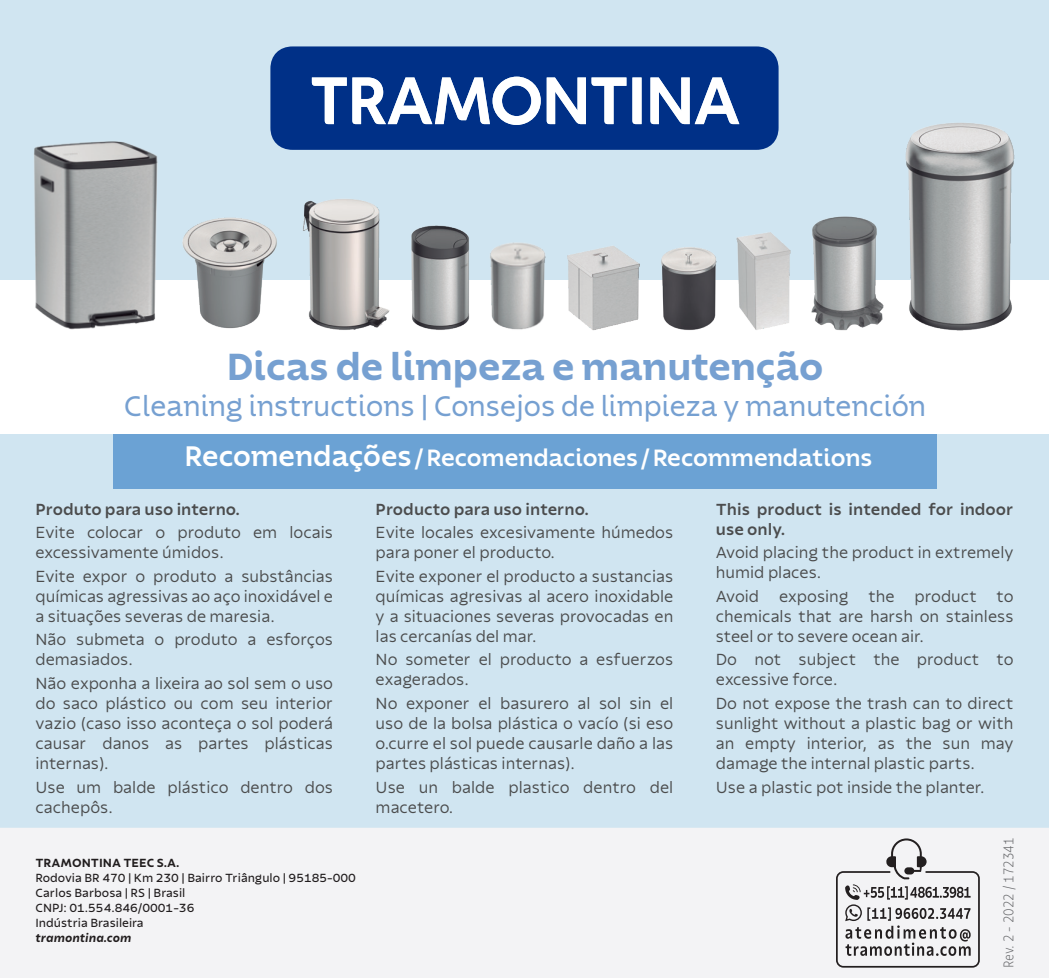
<style>
.page{position:relative;width:1049px;height:978px;background:#d0e5f1}
.page>*{position:absolute;margin:0;border:0;box-sizing:border-box;transform-origin:0 0}
.t1{font:700 40px "Tramontina Titulos";color:#76a0d1}
.t2{font:30px "Tramontina Titulos";color:#76a0d1}
.t3{font:500 25px "Tramontina Titulos";color:#fff}
.t4{font:300 17px/20px "Tramontina Textos";color:#4b4c4d}
.t5{font:500 17px/20px "Tramontina Textos";color:#4b4c4d}
.t6{font:100 15px "Tramontina Cond Textos";color:#6c6d70}
.Pa2{font:12.5px "Tramontina Textos";color:#211d1e}
.Pa2-2{font:700 12.5px "Tramontina Textos";color:#211d1e}
.Pa2-3{font:italic 700 12.5px "Tramontina Textos";color:#211d1e}
.s1{font-size:30px}
</style>
<div class="page">
<div style="left:113px;top:434px;width:824px;height:55px;background:#6ba2d4"></div>
<div style="left:270px;top:46px;width:508px;height:104px;background:#003087"></div>
<svg style="left:312px;top:77px;width:427px;height:48px;background:#748ebd"></svg>
<div style="left:0;top:281px;width:1049px;height:153px;background:#fff"></div>
<div style="left:0;top:828px;width:1049px;height:150px;background:#f3f3f5"></div>
<svg style="left:836px;top:838px;width:144px;height:130px;background:#cdccce"></svg>
<img style="left:302px;top:199px;width:88px;height:131px">
<img style="left:736px;top:232px;width:55px;height:98px">
<img style="left:180px;top:217px;width:103px;height:112px">
<img style="left:410px;top:225px;width:60px;height:105px">
<img style="left:903px;top:123px;width:113px;height:208px">
<img style="left:32px;top:141px;width:129px;height:189px">
<img style="left:567px;top:246px;width:73px;height:85px">
<img style="left:490px;top:242px;width:57px;height:88px">
<img style="left:659px;top:247px;width:58px;height:83px">
<img style="left:811px;top:216px;width:73px;height:115px">
<p class="t1" style="left:227px;top:345px;width:598px">Dicas de limpeza e manutenção</p>
<p class="t2" style="left:124px;top:391px;width:803px">Cleaning instructions | Consejos de limpieza y manutención</p>
<p class="t3" style="left:185px;top:444px;width:689px"><span class="s1">Recomendações</span> / Recomendaciones / Recommendations</p>
<p class="t5" style="left:35px;top:499px;width:206px">Produto para uso interno.</p>
<p class="t4" style="left:35px;top:523px;width:299px">Evite colocar o produto em locais excessivamente úmidos.</p>
<p class="t4" style="left:35px;top:566px;width:299px;text-align:justify">Evite expor o produto a substâncias químicas agressivas ao aço inoxidável e a situações severas de maresia.</p>
<p class="t4" style="left:35px;top:630px;width:299px">Não submeta o produto a esforços demasiados.</p>
<p class="t4" style="left:35px;top:673px;width:299px;text-align:justify">Não exponha a lixeira ao sol sem o uso do saco plástico ou com seu interior vazio (caso isso aconteça o sol poderá causar danos as partes plásticas internas).</p>
<p class="t4" style="left:35px;top:777px;width:299px">Use um balde plástico dentro dos cachepôs.</p>
<p class="Pa2-2" style="left:35px;top:856px;width:146px">TRAMONTINA TEEC S.A.</p>
<p class="Pa2" style="left:35px;top:872px;width:322px">Rodovia BR 470 | Km 230 | Bairro Triângulo | 95185-000</p>
<p class="Pa2" style="left:35px;top:887px;width:151px">Carlos Barbosa | RS | Brasil</p>
<p class="Pa2" style="left:35px;top:902px;width:160px">CNPJ: 01.554.846/0001-36</p>
<p class="Pa2" style="left:35px;top:917px;width:110px">Indústria Brasileira</p>
<p class="Pa2-3" style="left:35px;top:931px;width:97px">tramontina.com</p>
<p class="t5" style="left:376px;top:499px;width:215px">Producto para uso interno.</p>
<p class="t4" style="left:376px;top:523px;width:299px">Evite locales excesivamente húmedos para poner el producto.</p>
<p class="t4" style="left:376px;top:566px;width:299px;text-align:justify">Evite exponer el producto a sustancias químicas agresivas al acero inoxidable y a situaciones severas provocadas en las cercanías del mar.</p>
<p class="t4" style="left:376px;top:650px;width:299px">No someter el producto a esfuerzos exagerados.</p>
<p class="t4" style="left:376px;top:693px;width:299px;text-align:justify">No exponer el basurero al sol sin el uso de la bolsa plástica o vacío (si eso o.curre el sol puede causarle daño a las partes plásticas internas).</p>
<p class="t4" style="left:376px;top:777px;width:299px">Use un balde plastico dentro del macetero.</p>
<p class="t5" style="left:716px;top:499px;width:299px">This product is intended for indoor use only.</p>
<p class="t4" style="left:716px;top:543px;width:299px">Avoid placing the product in extremely humid places.</p>
<p class="t4" style="left:716px;top:586px;width:299px;text-align:justify">Avoid exposing the product to chemicals that are harsh on stainless steel or to severe ocean air.</p>
<p class="t4" style="left:716px;top:650px;width:299px">Do not subject the product to excessive force.</p>
<p class="t4" style="left:716px;top:693px;width:299px;text-align:justify">Do not expose the trash can to direct sunlight without a plastic bag or with an empty interior, as the sun may damage the internal plastic parts.</p>
<p class="t4" style="left:716px;top:777px;width:270px">Use a plastic pot inside the planter.</p>
<p class="t6" style="left:1001px;top:968px;width:132px;rotate:-90deg">Rev. 2 - 2022 / 172341</p>
</div>
